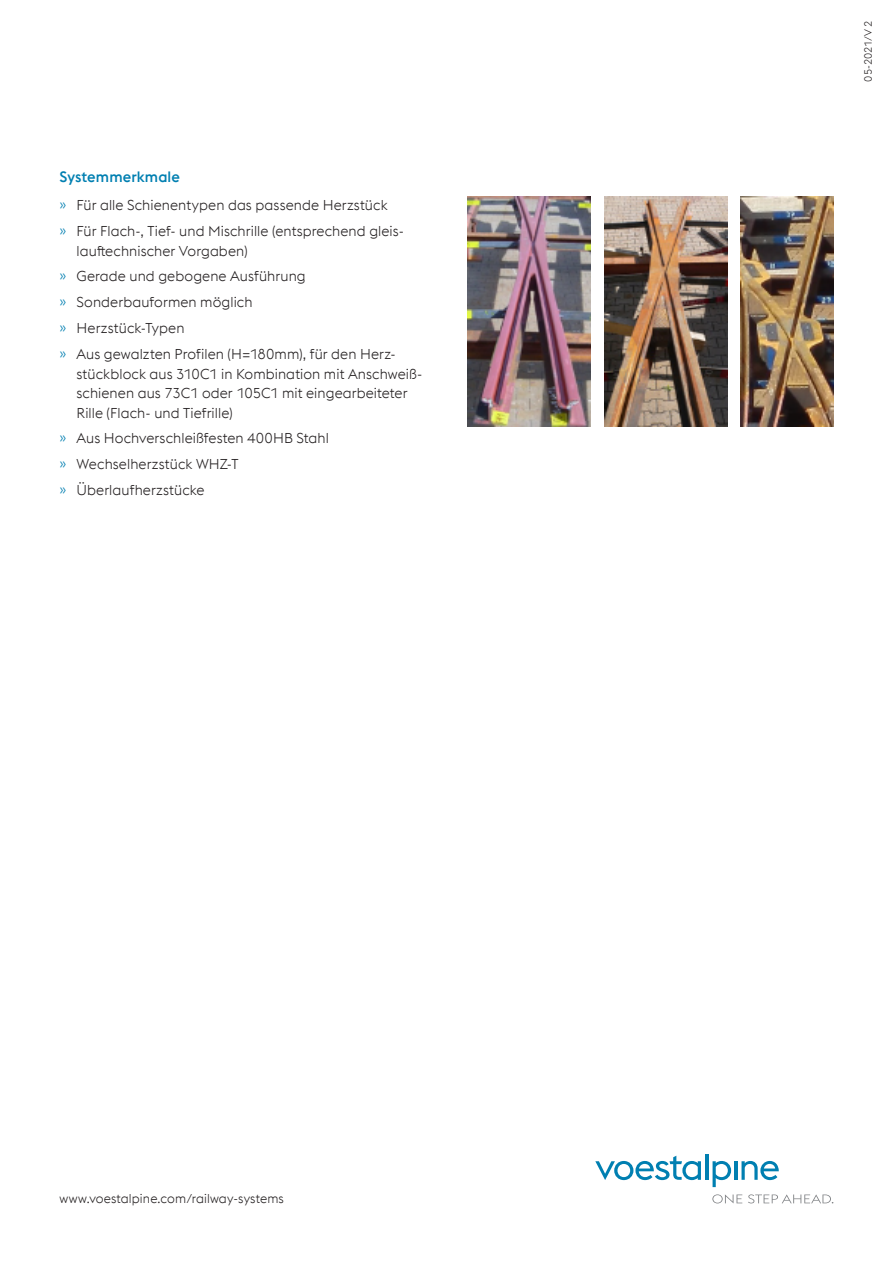
<style>
.page{position:relative;width:893px;height:1263px;background:#fff}
.page>*{position:absolute;margin:0;border:0;box-sizing:border-box;transform-origin:0 0}
.Sub-HL-2-boe{font:500 15px "voestalpine";letter-spacing:.005em;color:#007fb1}
.t1{font:300 14.25px/19.5px "voestalpine";letter-spacing:.005em;color:#231f20}
.t2{font:300 12.75px "voestalpine";letter-spacing:.01em;color:#231f20}
.t3{font:300 10.5px "voestalpine";color:#231f20}
.s1{color:#007fb1}
</style>
<div class="page">
<svg style="left:595px;top:1156px;width:106px;height:24px"></svg>
<hr style="left:705px;top:1154px;width:3px;height:26px;background:#007fb1">
<svg style="left:713px;top:1161px;width:18px;height:26px"></svg>
<hr style="left:734px;top:1161px;width:3px;height:19px;background:#007fb1">
<svg style="left:741px;top:1161px;width:38px;height:19px"></svg>
<svg style="left:712px;top:1194px;width:30px;height:9px"></svg>
<svg style="left:748px;top:1194px;width:85px;height:9px"></svg>
<img style="left:468px;top:197px;width:123px;height:229px">
<img style="left:604px;top:197px;width:123px;height:229px">
<img style="left:740px;top:197px;width:93px;height:229px">
<p class="Sub-HL-2-boe" style="left:60px;top:168px;width:122px">Systemmerkmale</p>
<p class="t1" style="left:60px;top:195px;width:330px"><span class="s1">»</span> Für alle Schienentypen das passende Herzstück</p>
<p class="t1" style="left:77px;top:221px;width:329px;text-indent:-17px"><span class="s1">»</span> Für Flach-, Tief- und Mischrille (entsprechend gleis&shy;lauftechnischer Vorgaben)</p>
<p class="t1" style="left:60px;top:267px;width:248px"><span class="s1">»</span> Gerade und gebogene Ausführung</p>
<p class="t1" style="left:60px;top:293px;width:195px"><span class="s1">»</span> Sonderbauformen möglich</p>
<p class="t1" style="left:60px;top:318px;width:126px"><span class="s1">»</span> Herzstück-Typen</p>
<p class="t1" style="left:77px;top:344px;width:347px;text-indent:-17px"><span class="s1">»</span> Aus gewalzten Profilen (H=180mm), für den Herz&shy;stückblock aus 310C1 in Kombination mit Anschweiß&shy;schienen aus 73C1 oder 105C1 mit eingearbeiteter Rille (Flach- und Tiefrille)</p>
<p class="t1" style="left:60px;top:429px;width:271px"><span class="s1">»</span> Aus Hochverschleißfesten 400HB Stahl</p>
<p class="t1" style="left:60px;top:455px;width:180px"><span class="s1">»</span> Wechselherzstück WHZ-T</p>
<p class="t1" style="left:60px;top:480px;width:147px"><span class="s1">»</span> Überlaufherzstücke</p>
<p class="t2" style="left:60px;top:1191px;width:226px">www.voestalpine.com/railway-systems</p>
<p class="t3" style="left:862px;top:82px;width:62px;rotate:-90deg">05-2021/V2</p>
</div>
